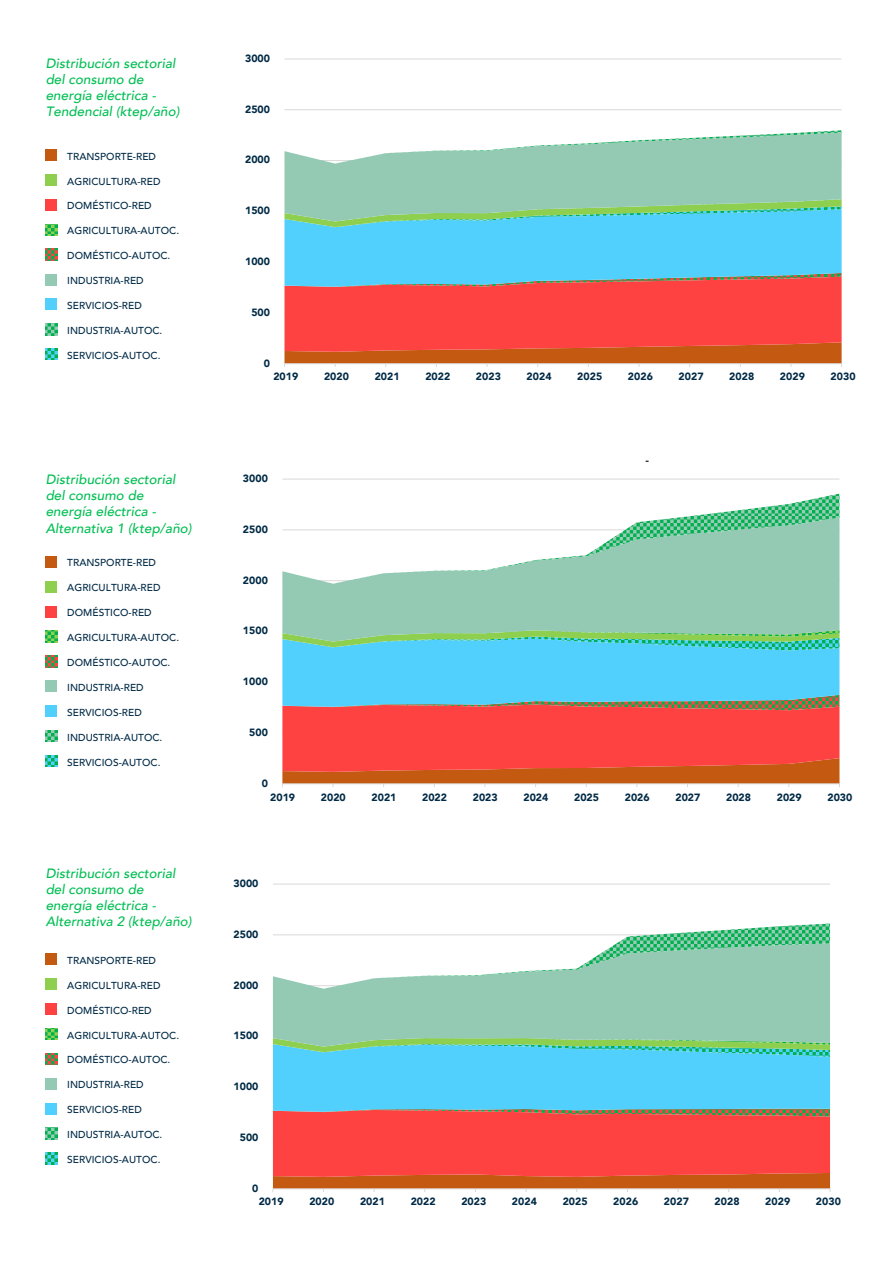
<style>
.page{position:relative;width:893px;height:1263px;background:#fff}
.page>*{position:absolute;margin:0;border:0;box-sizing:border-box;transform-origin:0 0}
.t1{font:italic 500 13.5px/16.2px "Avenir";letter-spacing:.005em;color:#00bf53}
.t2{font:700 11.7px "Calibri";color:#000}
.t3{font:900 10.5px "Avenir";letter-spacing:.005em;color:#002a46}
.t4{font:500 10.05px "Avenir";letter-spacing:.005em;color:#002a46}
</style>
<div class="page">
<div style="left:46px;top:174px;width:11px;height:12px;background:#8fcf4f"></div>
<div style="left:46px;top:149px;width:11px;height:12px;background:#c45912"></div>
<div style="left:46px;top:274px;width:11px;height:11px;background:#94c9b4"></div>
<svg style="left:46px;top:249px;width:11px;height:11px"></svg>
<div style="left:46px;top:199px;width:11px;height:12px;background:#fe4242"></div>
<svg style="left:46px;top:224px;width:11px;height:12px"></svg>
<div style="left:46px;top:299px;width:11px;height:11px;background:#51d0fd"></div>
<svg style="left:46px;top:348px;width:11px;height:12px"></svg>
<svg style="left:46px;top:323px;width:11px;height:12px"></svg>
<div style="left:46px;top:581px;width:11px;height:12px;background:#8fcf4f"></div>
<div style="left:46px;top:556px;width:11px;height:12px;background:#c45912"></div>
<div style="left:46px;top:681px;width:11px;height:11px;background:#94c9b4"></div>
<svg style="left:46px;top:656px;width:11px;height:11px"></svg>
<div style="left:46px;top:606px;width:11px;height:11px;background:#fe4242"></div>
<svg style="left:46px;top:631px;width:11px;height:11px"></svg>
<div style="left:46px;top:705px;width:11px;height:12px;background:#51d0fd"></div>
<svg style="left:46px;top:755px;width:11px;height:12px"></svg>
<svg style="left:46px;top:730px;width:11px;height:12px"></svg>
<div style="left:46px;top:978px;width:11px;height:12px;background:#8fcf4f"></div>
<div style="left:46px;top:954px;width:11px;height:11px;background:#c45912"></div>
<div style="left:46px;top:1078px;width:11px;height:11px;background:#94c9b4"></div>
<svg style="left:46px;top:1053px;width:11px;height:12px"></svg>
<div style="left:46px;top:1003px;width:11px;height:12px;background:#fe4242"></div>
<svg style="left:46px;top:1028px;width:11px;height:12px"></svg>
<div style="left:46px;top:1103px;width:11px;height:11px;background:#51d0fd"></div>
<svg style="left:46px;top:1152px;width:11px;height:12px"></svg>
<svg style="left:46px;top:1128px;width:11px;height:11px"></svg>
<hr style="left:284px;top:109px;width:558px;height:1px;background:#d9d9d9">
<hr style="left:284px;top:59px;width:558px;height:1px;background:#d9d9d9">
<div style="left:284px;top:164px;width:558px;height:35px;background:#94c9b4"></div>
<svg style="left:284px;top:130px;width:558px;height:34px"></svg>
<svg style="left:284px;top:199px;width:558px;height:168px;background:#a98d91"></svg>
<hr style="left:282px;top:479px;width:557px;height:1px;background:#d9d9d9">
<div style="left:282px;top:584px;width:557px;height:46px;background:#94c9b4"></div>
<svg style="left:282px;top:494px;width:557px;height:90px"></svg>
<svg style="left:282px;top:630px;width:558px;height:157px;background:#a88b8e"></svg>
<hr style="left:273px;top:884px;width:557px;height:1px;background:#d9d9d9">
<div style="left:273px;top:989px;width:557px;height:49px;background:#94c9b4"></div>
<svg style="left:273px;top:923px;width:557px;height:66px"></svg>
<svg style="left:273px;top:1038px;width:558px;height:154px;background:#a98b90"></svg>
<h1 class="t1" style="left:46px;top:55px;width:135px">Distribución sectorial del consumo de energía eléctrica -<br>Tendencial (ktep/año)</h1>
<p class="t4" style="left:67px;top:147px;width:90px">TRANSPORTE-RED</p>
<p class="t4" style="left:67px;top:172px;width:95px">AGRICULTURA-RED</p>
<p class="t4" style="left:67px;top:197px;width:86px">DOMÉSTICO-RED</p>
<p class="t4" style="left:67px;top:222px;width:113px">AGRICULTURA-AUTOC.</p>
<p class="t4" style="left:67px;top:247px;width:105px">DOMÉSTICO-AUTOC.</p>
<p class="t4" style="left:67px;top:272px;width:78px">INDUSTRIA-RED</p>
<p class="t4" style="left:67px;top:297px;width:76px">SERVICIOS-RED</p>
<p class="t4" style="left:67px;top:322px;width:97px">INDUSTRIA-AUTOC.</p>
<p class="t4" style="left:67px;top:347px;width:95px">SERVICIOS-AUTOC.</p>
<h1 class="t1" style="left:46px;top:471px;width:148px">Distribución sectorial del consumo de energía eléctrica -<br>Alternativa 1 (ktep/año)</h1>
<p class="t4" style="left:67px;top:554px;width:90px">TRANSPORTE-RED</p>
<p class="t4" style="left:67px;top:579px;width:95px">AGRICULTURA-RED</p>
<p class="t4" style="left:67px;top:604px;width:86px">DOMÉSTICO-RED</p>
<p class="t4" style="left:67px;top:629px;width:113px">AGRICULTURA-AUTOC.</p>
<p class="t4" style="left:67px;top:654px;width:105px">DOMÉSTICO-AUTOC.</p>
<p class="t4" style="left:67px;top:679px;width:78px">INDUSTRIA-RED</p>
<p class="t4" style="left:67px;top:704px;width:76px">SERVICIOS-RED</p>
<p class="t4" style="left:67px;top:728px;width:97px">INDUSTRIA-AUTOC.</p>
<p class="t4" style="left:67px;top:753px;width:95px">SERVICIOS-AUTOC.</p>
<h1 class="t1" style="left:46px;top:865px;width:148px">Distribución sectorial del consumo de energía eléctrica -<br>Alternativa 2 (ktep/año)</h1>
<p class="t4" style="left:67px;top:952px;width:90px">TRANSPORTE-RED</p>
<p class="t4" style="left:67px;top:976px;width:95px">AGRICULTURA-RED</p>
<p class="t4" style="left:67px;top:1001px;width:86px">DOMÉSTICO-RED</p>
<p class="t4" style="left:67px;top:1026px;width:113px">AGRICULTURA-AUTOC.</p>
<p class="t4" style="left:67px;top:1051px;width:105px">DOMÉSTICO-AUTOC.</p>
<p class="t4" style="left:67px;top:1076px;width:78px">INDUSTRIA-RED</p>
<p class="t4" style="left:67px;top:1101px;width:76px">SERVICIOS-RED</p>
<p class="t4" style="left:67px;top:1126px;width:97px">INDUSTRIA-AUTOC.</p>
<p class="t4" style="left:67px;top:1151px;width:95px">SERVICIOS-AUTOC.</p>
<p class="t3" style="left:245px;top:49px;width:26px">3000</p>
<p class="t3" style="left:245px;top:100px;width:26px">2500</p>
<p class="t3" style="left:245px;top:151px;width:26px">2000</p>
<p class="t3" style="left:245px;top:202px;width:26px">1500</p>
<p class="t3" style="left:245px;top:252px;width:26px">1000</p>
<p class="t3" style="left:251px;top:303px;width:20px">500</p>
<p class="t3" style="left:264px;top:354px;width:8px">0</p>
<p class="t3" style="left:273px;top:367px;width:26px">2019</p>
<p class="t3" style="left:324px;top:367px;width:26px">2020</p>
<p class="t3" style="left:375px;top:367px;width:26px">2021</p>
<p class="t3" style="left:425px;top:367px;width:26px">2022</p>
<p class="t3" style="left:476px;top:367px;width:26px">2023</p>
<p class="t3" style="left:527px;top:367px;width:26px">2024</p>
<p class="t3" style="left:577px;top:367px;width:26px">2025</p>
<p class="t3" style="left:628px;top:367px;width:26px">2026</p>
<p class="t3" style="left:679px;top:367px;width:26px">2027</p>
<p class="t3" style="left:729px;top:367px;width:26px">2028</p>
<p class="t3" style="left:780px;top:367px;width:26px">2029</p>
<p class="t3" style="left:831px;top:367px;width:26px">2030</p>
<p class="t3" style="left:243px;top:469px;width:26px">3000</p>
<p class="t3" style="left:243px;top:520px;width:26px">2500</p>
<p class="t3" style="left:243px;top:571px;width:26px">2000</p>
<p class="t3" style="left:243px;top:622px;width:26px">1500</p>
<p class="t3" style="left:243px;top:672px;width:26px">1000</p>
<p class="t3" style="left:249px;top:723px;width:20px">500</p>
<p class="t3" style="left:262px;top:774px;width:8px">0</p>
<p class="t2" style="left:646px;top:452px;width:5px">-</p>
<p class="t3" style="left:270px;top:789px;width:26px">2019</p>
<p class="t3" style="left:321px;top:789px;width:26px">2020</p>
<p class="t3" style="left:371px;top:789px;width:26px">2021</p>
<p class="t3" style="left:422px;top:789px;width:26px">2022</p>
<p class="t3" style="left:473px;top:789px;width:26px">2023</p>
<p class="t3" style="left:523px;top:789px;width:26px">2024</p>
<p class="t3" style="left:574px;top:789px;width:26px">2025</p>
<p class="t3" style="left:625px;top:789px;width:26px">2026</p>
<p class="t3" style="left:675px;top:789px;width:26px">2027</p>
<p class="t3" style="left:726px;top:789px;width:26px">2028</p>
<p class="t3" style="left:777px;top:789px;width:26px">2029</p>
<p class="t3" style="left:827px;top:789px;width:26px">2030</p>
<p class="t3" style="left:233px;top:874px;width:26px">3000</p>
<p class="t3" style="left:233px;top:925px;width:26px">2500</p>
<p class="t3" style="left:233px;top:976px;width:26px">2000</p>
<p class="t3" style="left:233px;top:1027px;width:26px">1500</p>
<p class="t3" style="left:233px;top:1077px;width:26px">1000</p>
<p class="t3" style="left:240px;top:1128px;width:20px">500</p>
<p class="t3" style="left:252px;top:1179px;width:8px">0</p>
<p class="t3" style="left:259px;top:1192px;width:26px">2019</p>
<p class="t3" style="left:309px;top:1192px;width:26px">2020</p>
<p class="t3" style="left:360px;top:1192px;width:26px">2021</p>
<p class="t3" style="left:411px;top:1192px;width:26px">2022</p>
<p class="t3" style="left:461px;top:1192px;width:26px">2023</p>
<p class="t3" style="left:512px;top:1192px;width:26px">2024</p>
<p class="t3" style="left:563px;top:1192px;width:26px">2025</p>
<p class="t3" style="left:613px;top:1192px;width:26px">2026</p>
<p class="t3" style="left:664px;top:1192px;width:26px">2027</p>
<p class="t3" style="left:715px;top:1192px;width:26px">2028</p>
<p class="t3" style="left:765px;top:1192px;width:26px">2029</p>
<p class="t3" style="left:816px;top:1192px;width:26px">2030</p>
</div>
